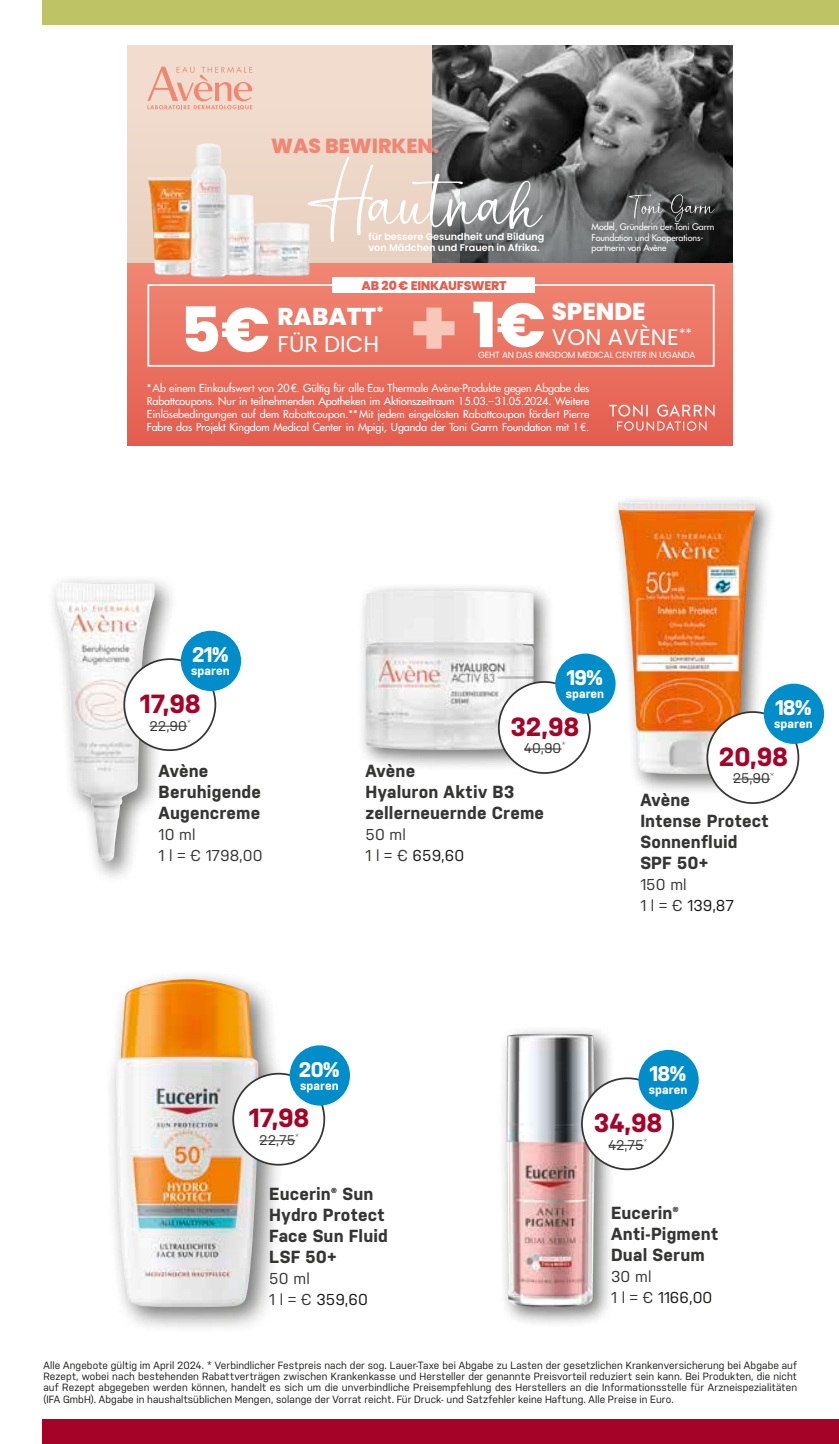
<style>
.page{position:relative;width:839px;height:1444px;background:#fff}
.page>*{position:absolute;margin:0;border:0;box-sizing:border-box;transform-origin:0 0}
.t1{font:111.48px "Rastanty Cortez";color:#fff}
.t2{font:93.62px "Rastanty Cortez";color:#fff;scale:1.19 1}
.t3{font:800 62.3px "Poppins";color:#fff}
._04_Angebotspreis{font:700 26.25px "Nudista";letter-spacing:-.02em;color:#a50428}
.t4{font:800 24.32px "Poppins";color:#fff}
.t5{font:22.75px "Poppins";letter-spacing:.01em;color:#fff}
.Prozente{font:700 21.18px "Nudista";letter-spacing:-.05em;color:#fff}
.t6{font:800 20.3px "Poppins";color:#f08673}
._01_Artikel{font:700 17.5px/21px "Nudista";letter-spacing:.01em;color:#353534}
._02_Text{font:15.75px "Nudista";letter-spacing:.01em;color:#353534}
._05_Grundpreis{font:15.75px "Nudista";color:#1a1918}
._02_Text-2{font:15.75px "Nudista";color:#1a1918}
._05_Grundpreis-2{font:15.75px "Nudista";color:#353534}
._03_statt_Preis{font:14px "Nudista";letter-spacing:.005em;color:#353534}
.t7{font:800 12.42px "Poppins";letter-spacing:-.02em;color:#e35c4e}
.sparen{font:700 12.25px "Nudista";color:#fff}
.t8{font:500 10.67px/12.8px "Futura Std";letter-spacing:-.01em;color:#fff;text-align:justify}
.t9{font:10.5px/11.4px "Nudista";letter-spacing:.005em;color:#1b1a19;text-align:justify}
.t10{font:600 9.62px "Poppins";color:#fff}
.t11{font:500 8.92px/10.7px "Futura Std";letter-spacing:-.01em;color:#fff}
.t12{font:8.92px "Poppins";letter-spacing:-.02em;color:#fff}
.s1{color:#353534}
.s2{font-family:"Neo Sans Pro";font-weight:500;font-size:10.5px;color:#fff}
</style>
<div class="page">
<div style="left:43px;top:1419px;width:795px;height:25px;background:#a50428"></div>
<div style="left:43px;top:0;width:795px;height:25px;background:#bec466"></div>
<div style="left:105px;top:968px;width:180px;height:366px;background:#1a1918;opacity:.6"></div>
<img style="left:115px;top:979px;width:143px;height:328px">
<div style="left:233px;top:1073px;width:91px;height:91px;background:#fff;border-radius:50%"></div>
<div style="left:232px;top:1072px;width:93px;height:93px;border:2px solid #353534;border-radius:50%"></div>
<hr style="left:259px;top:1140px;width:36px;height:1px;background:#353534">
<div style="left:289px;top:1045px;width:61px;height:60px;background:#008dca;border-radius:50%"></div>
<div style="left:497px;top:1025px;width:118px;height:303px;background:#1a1918;opacity:.6"></div>
<img style="left:506px;top:1033px;width:88px;height:274px">
<div style="left:582px;top:1078px;width:91px;height:91px;background:#fff;border-radius:50%"></div>
<div style="left:581px;top:1077px;width:92px;height:93px;border:2px solid #353534;border-radius:50%"></div>
<hr style="left:608px;top:1145px;width:35px;height:1px;background:#353534">
<div style="left:638px;top:1050px;width:60px;height:60px;background:#008dca;border-radius:50%"></div>
<div style="left:128px;top:45px;width:604px;height:400px;background:#f1dccd"></div>
<div style="left:128px;top:111px;width:338px;height:163px;background:#eed8c8"></div>
<img style="left:432px;top:45px;width:300px;height:219px">
<svg style="left:460px;top:148px;width:272px;height:116px;background:#5f5f5f"></svg>
<div style="left:128px;top:264px;width:604px;height:181px;background:linear-gradient(to bottom,#f18774,#e45d4e)"></div>
<svg style="left:609px;top:404px;width:105px;height:27px;background:#ea8478"></svg>
<svg style="left:627px;top:194px;width:87px;height:28px;background:#616263"></svg>
<svg style="left:147px;top:67px;width:105px;height:42px"></svg>
<img style="left:129px;top:143px;width:194px;height:146px">
<svg style="left:413px;top:308px;width:41px;height:41px;background:#f2a596"></svg>
<div style="left:147px;top:284px;width:567px;height:83px;border:2px solid #fff"></div>
<div style="left:332px;top:278px;width:203px;height:15px;background:#fff"></div>
<div style="left:609px;top:493px;width:167px;height:302px;background:#1a1918;opacity:.6"></div>
<img style="left:617px;top:502px;width:138px;height:272px">
<div style="left:707px;top:712px;width:91px;height:91px;background:#fff;border-radius:50%"></div>
<div style="left:706px;top:711px;width:93px;height:93px;border:2px solid #353534;border-radius:50%"></div>
<hr style="left:732px;top:779px;width:38px;height:1px;background:#353534">
<div style="left:763px;top:683px;width:60px;height:61px;background:#008dca;border-radius:50%"></div>
<div style="left:357px;top:582px;width:197px;height:189px;background:#1a1918;opacity:.6"></div>
<img style="left:365px;top:591px;width:169px;height:159px">
<div style="left:498px;top:682px;width:91px;height:91px;background:#fff;border-radius:50%"></div>
<div style="left:498px;top:681px;width:92px;height:93px;border:2px solid #353534;border-radius:50%"></div>
<hr style="left:524px;top:748px;width:37px;height:1px;background:#353534">
<div style="left:555px;top:653px;width:60px;height:61px;background:#008dca;border-radius:50%"></div>
<div style="left:47px;top:573px;width:131px;height:311px;background:#1a1918;opacity:.6"></div>
<img style="left:56px;top:582px;width:99px;height:279px">
<div style="left:124px;top:659px;width:91px;height:91px;background:#fff;border-radius:50%"></div>
<div style="left:123px;top:658px;width:93px;height:93px;border:2px solid #353534;border-radius:50%"></div>
<hr style="left:149px;top:726px;width:38px;height:1px;background:#353534">
<div style="left:181px;top:631px;width:60px;height:60px;background:#008dca;border-radius:50%"></div>
<p class="t6" style="left:271px;top:134px;width:169px">WAS BEWIRKEN.</p>
<p class="t1" style="left:319px;top:148px;width:194px">Hautna</p>
<p class="t10" style="left:368px;top:242px;width:173px">von Mädchen und Frauen in Afrika.</p>
<p class="t2" style="left:511px;top:163px;width:28px">h</p>
<p class="t10" style="left:368px;top:231px;width:177px">für bessere Gesundheit und Bildung</p>
<p class="t7" style="left:361px;top:278px;width:147px">AB 20€ EINKAUFSWERT</p>
<p class="t11" style="left:591px;top:221px;width:124px">Model, Gründerin der Toni Garrn<br>Foundation und Kooperations&shy;partnerin von Avène</p>
<p class="t3" style="left:180px;top:294px;width:92px">5€</p>
<p class="t4" style="left:277px;top:302px;width:108px">RABATT<sup>*</sup></p>
<p class="t5" style="left:277px;top:331px;width:103px">FÜR DICH</p>
<p class="t3" style="left:472px;top:289px;width:75px">1€</p>
<p class="t4" style="left:551px;top:297px;width:95px">SPENDE</p>
<p class="t5" style="left:551px;top:324px;width:142px">VON AVÈNE<sup>**</sup></p>
<p class="t12" style="left:478px;top:350px;width:219px">GEHT AN DAS KINGDOM MEDICAL CENTER IN UGANDA</p>
<p class="t8" style="left:147px;top:382px;width:444px">*Ab einem Einkaufswert von 20€. Gültig für alle Eau Thermale Avène-Produkte gegen Abgabe des Rabattcoupons. Nur in teilnehmenden Apotheken im Aktionszeitraum 15.03.–31.05.2024. Weitere Einlösebedingungen auf dem Rabattcoupon.**Mit jedem eingelösten Rabattcoupon fördert Pierre Fabre das Projekt Kingdom Medical Center in Mpigi, Uganda der Toni Garrn Foundation mit 1€.</p>
<p class="Prozente" style="left:192px;top:639px;width:39px">21%</p>
<p class="sparen" style="left:191px;top:662px;width:40px">sparen</p>
<p class="_04_Angebotspreis" style="left:140px;top:684px;width:62px">17,98</p>
<p class="_03_statt_Preis" style="left:149px;top:715px;width:43px">22,90<sup>*</sup></p>
<p class="_01_Artikel" style="left:159px;top:759px;width:51px">Avène</p>
<p class="_01_Artikel" style="left:159px;top:780px;width:104px">Beruhigende<br>Augencreme</p>
<p class="_02_Text" style="left:159px;top:823px;width:38px">10 ml</p>
<p class="_05_Grundpreis-2" style="left:159px;top:844px;width:105px">1 l = € 1798,00</p>
<p class="Prozente" style="left:566px;top:662px;width:39px">19%</p>
<p class="sparen" style="left:565px;top:685px;width:40px">sparen</p>
<p class="_04_Angebotspreis" style="left:510px;top:707px;width:71px">32,98</p>
<p class="_03_statt_Preis" style="left:524px;top:738px;width:43px">40,90<sup>*</sup></p>
<p class="_01_Artikel" style="left:365px;top:759px;width:150px">Avène<br>Hyaluron Aktiv B3</p>
<p class="_01_Artikel" style="left:365px;top:801px;width:180px">zellerneuernde Creme</p>
<p class="_02_Text" style="left:365px;top:823px;width:42px">50 ml</p>
<p class="_02_Text-2" style="left:365px;top:844px;width:100px"><span class="s1">1 l = €</span> 659,60</p>
<p class="Prozente" style="left:774px;top:692px;width:39px">18%</p>
<p class="sparen" style="left:774px;top:715px;width:40px">sparen</p>
<p class="_04_Angebotspreis" style="left:718px;top:737px;width:71px">20,98</p>
<p class="_03_statt_Preis" style="left:732px;top:768px;width:43px">25,90<sup>*</sup></p>
<p class="_01_Artikel" style="left:640px;top:787px;width:130px">Avène<br>Intense Protect<br>Sonnenfluid<br>SPF 50+</p>
<p class="_02_Text" style="left:640px;top:872px;width:48px">150 ml</p>
<p class="_02_Text-2" style="left:640px;top:893px;width:95px"><span class="s1">1 l = €</span> 139,87</p>
<p class="Prozente" style="left:298px;top:1053px;width:43px">20%</p>
<p class="sparen" style="left:300px;top:1076px;width:40px">sparen</p>
<p class="Prozente" style="left:649px;top:1058px;width:39px">18%</p>
<p class="sparen" style="left:648px;top:1081px;width:40px">sparen</p>
<p class="_04_Angebotspreis" style="left:249px;top:1098px;width:62px">17,98</p>
<p class="_03_statt_Preis" style="left:259px;top:1130px;width:41px">22,75<sup>*</sup></p>
<p class="_01_Artikel" style="left:269px;top:1182px;width:120px">Eucerin® Sun<br>Hydro Protect<br>Face Sun Fluid</p>
<p class="_01_Artikel" style="left:269px;top:1245px;width:68px">LSF 50+</p>
<p class="_02_Text" style="left:269px;top:1267px;width:47px">50 ml<span class="s2">s</span></p>
<p class="_05_Grundpreis" style="left:269px;top:1288px;width:100px"><span class="s1">1 l = €</span> 359,60</p>
<p class="_04_Angebotspreis" style="left:593px;top:1103px;width:70px">34,98</p>
<p class="_03_statt_Preis" style="left:608px;top:1134px;width:40px">42,75<sup>*</sup></p>
<p class="_01_Artikel" style="left:611px;top:1201px;width:109px">Eucerin®<br>Anti-Pigment<br>Dual Serum</p>
<p class="_02_Text" style="left:611px;top:1265px;width:42px">30 ml</p>
<p class="_05_Grundpreis" style="left:611px;top:1286px;width:103px"><span class="s1">1 l = €</span> 1166,00</p>
<p class="t9" style="left:43px;top:1358px;width:755px">Alle Angebote gültig im April 2024. * Verbindlicher Festpreis nach der sog. Lauer-Taxe bei Abgabe zu Lasten der gesetzlichen Krankenversicherung bei Abgabe auf Rezept, wobei nach bestehenden Rabattverträgen zwischen Krankenkasse und Hersteller der genannte Preisvorteil reduziert sein kann. Bei Produkten, die nicht auf Rezept abgegeben werden können, handelt es sich um die unverbindliche Preisempfehlung des Herstellers an die Informationsstelle für Arzneispezialitäten (IFA GmbH). Abgabe in haushaltsüblichen Mengen, solange der Vorrat reicht. Für Druck- und Satzfehler keine Haftung. Alle Preise in Euro.</p>
</div>
